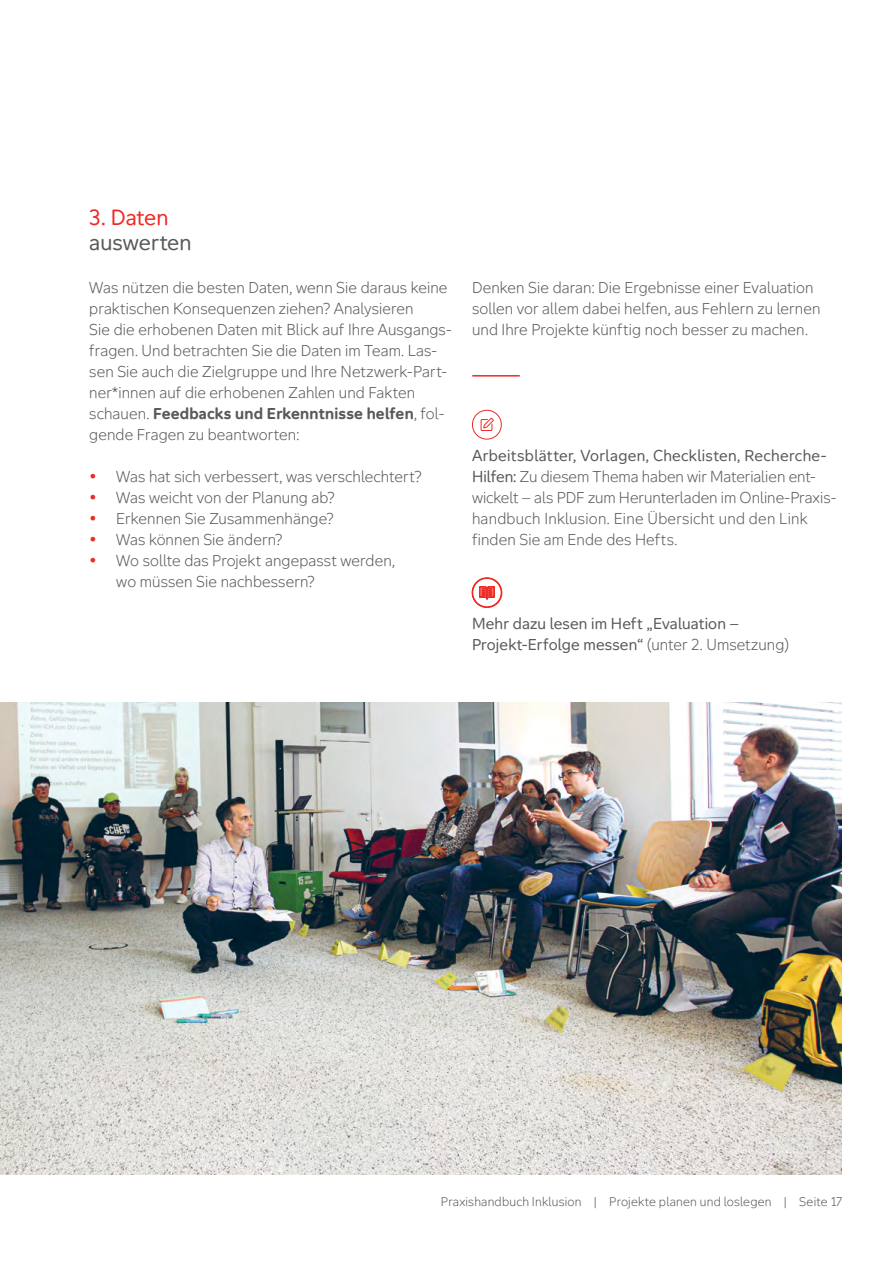
<style>
.page{position:relative;width:893px;height:1263px;background:#fff}
.page>*{position:absolute;margin:0;border:0;box-sizing:border-box;transform-origin:0 0}
.t1{font:21px "Aktion Mensch";color:#58595b}
.t2{font:21px "Aktion Mensch";letter-spacing:-.005em;color:#ee2a24}
.t3{font:300 15px/21px "Aktion Mensch";letter-spacing:.005em;color:#58595b}
.t4{font:15px/21px "Aktion Mensch";letter-spacing:.01em;color:#58595b}
.t5{font:300 12px "Aktion Mensch";letter-spacing:.015em;color:#58595b}
.s1{font-weight:700}
.s2{font-weight:700;color:#ee2a24}
.s3{font-weight:400}
.s4{font-weight:300}
</style>
<div class="page">
<hr style="left:473px;top:375px;width:46px;height:2px;background:#ee2a24">
<div style="left:472px;top:410px;width:30px;height:30px;border:1px solid #ee2a24;border-radius:50%"></div>
<svg style="left:480px;top:417px;width:14px;height:14px"></svg>
<svg style="left:472px;top:578px;width:30px;height:30px"></svg>
<img style="left:0;top:702px;width:842px;height:473px">
<h1 class="t2" style="left:89px;top:202px;width:81px">3. Daten</h1>
<h1 class="t1" style="left:89px;top:227px;width:104px">auswerten</h1>
<p class="t3" style="left:89px;top:277px;width:364px">Was nützen die besten Daten, wenn Sie daraus keine praktischen Konsequenzen ziehen? Analysieren<br>Sie die erhobenen Daten mit Blick auf Ihre Ausgangs&shy;fragen. Und betrachten Sie die Daten im Team. Las&shy;sen Sie auch die Zielgruppe und Ihre Netzwerk-Part&shy;ner*innen auf die erhobenen Zahlen und Fakten schauen. <span class="s1">Feedbacks und Erkenntnisse helfen</span>, fol&shy;gende Fragen zu beantworten:</p>
<p class="t3" style="left:89px;top:466px;width:334px"><span class="s2">•</span> Was hat sich verbessert, was verschlechtert?</p>
<p class="t3" style="left:89px;top:487px;width:247px"><span class="s2">•</span> Was weicht von der Planung ab?</p>
<p class="t3" style="left:89px;top:508px;width:246px"><span class="s2">•</span> Erkennen Sie Zusammenhänge?</p>
<p class="t3" style="left:89px;top:529px;width:195px"><span class="s2">•</span> Was können Sie ändern?</p>
<p class="t3" style="left:116px;top:550px;width:280px;text-indent:-27px"><span class="s2">•</span> Wo sollte das Projekt angepasst werden, wo müssen Sie nachbessern?</p>
<p class="t3" style="left:472px;top:277px;width:350px">Denken Sie daran: Die Ergebnisse einer Evaluation sollen vor allem dabei helfen, aus Fehlern zu lernen und Ihre Projekte künftig noch besser zu machen.</p>
<p class="t3" style="left:472px;top:445px;width:366px"><span class="s3">Arbeitsblätter, Vorlagen, Checklisten, Recherche-Hilfen:</span> Zu diesem Thema haben wir Materialien ent&shy;wickelt – als PDF zum Herunterladen im Online-Praxis&shy;handbuch Inklusion. Eine Übersicht und den Link finden Sie am Ende des Hefts.</p>
<p class="t4" style="left:472px;top:612px;width:319px">Mehr dazu lesen im Heft „Evaluation –<br>Projekt-Erfolge messen“ <span class="s4">(unter 2. Umsetzung)</span></p>
<p class="t5" style="left:441px;top:1194px;width:403px">Praxishandbuch Inklusion | Projekte planen und loslegen | Seite 17</p>
</div>
